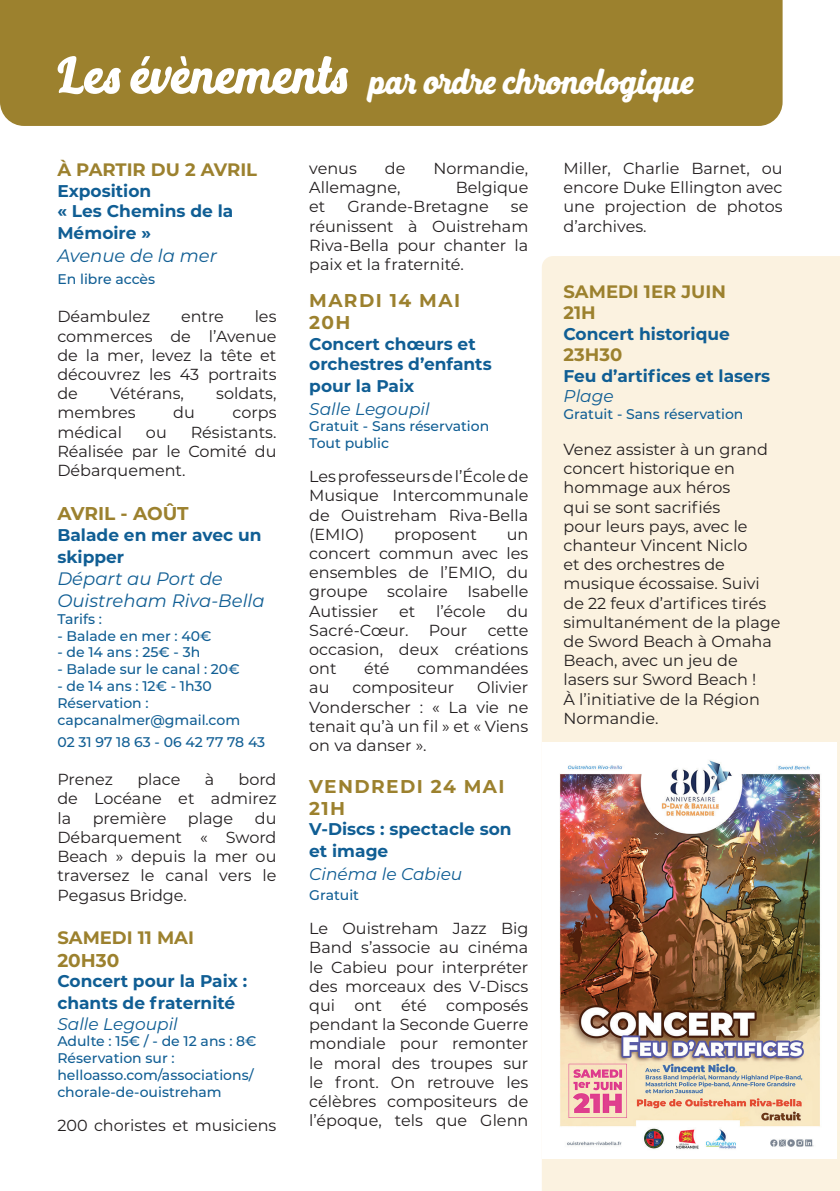
<style>
.page{position:relative;width:840px;height:1191px;background:#fff}
.page>*{position:absolute;margin:0;border:0;box-sizing:border-box;transform-origin:0 0}
.t1{font:34px "Selphia";color:#fff}
.t2{font:700 18.6px/22.2px "Montserrat";letter-spacing:.075em;color:#9c812e}
.t3{font:700 18.6px "Montserrat";letter-spacing:-.01em;color:#9c812e}
.t4{font:700 18px/21.6px "Montserrat";color:#9c812e}
.t5{font:italic 18px/22.2px "Montserrat";color:#105e94}
.t6{font:700 17px/22.2px "Montserrat";color:#105e94}
.t7{font:italic 17px "Montserrat";color:#105e94}
.t8{font:16px/19.2px "Montserrat";color:#231f20;text-align:justify}
.t9{font:500 14px/16.8px "Montserrat";color:#105e94}
.s1{font-size:50px}
</style>
<div class="page">
<div style="left:542px;top:256px;width:297px;height:935px;background:#fbf2e0"></div>
<div style="left:0;top:0;width:782px;height:126px;background:#9c812e"></div>
<img style="left:542px;top:743px;width:294px;height:415px">
<h1 class="t1" style="left:57px;top:59px;width:638px"><span class="s1">Les évènements</span> par ordre chronologique</h1>
<p class="t4" style="left:57px;top:158px;width:201px">À PARTIR DU 2 AVRIL</p>
<p class="t6" style="left:57px;top:180px;width:177px;line-height:20.4px">Exposition<br>« Les Chemins de la</p>
<p class="t6" style="left:57px;top:221px;width:95px">Mémoire »</p>
<p class="t5" style="left:57px;top:243px;width:161px">Avenue de la mer</p>
<p class="t9" style="left:57px;top:270px;width:99px">En libre accès</p>
<p class="t8" style="left:57px;top:306px;width:94px">Déambulez</p>
<p class="t8" style="left:181px;top:306px;width:44px">entre</p>
<p class="t8" style="left:57px;top:306px;width:220px;text-indent:197px">les commerces de l’Avenue de la mer, levez la tête et découvrez les 43 portraits de</p>
<p class="t8" style="left:110px;top:383px;width:75px">Vétérans,</p>
<p class="t8" style="left:216px;top:383px;width:62px">soldats,</p>
<p class="t8" style="left:57px;top:402px;width:80px">membres</p>
<p class="t8" style="left:173px;top:402px;width:23px">du</p>
<p class="t8" style="left:232px;top:402px;width:45px">corps</p>
<p class="t8" style="left:57px;top:422px;width:66px">médical</p>
<p class="t8" style="left:146px;top:422px;width:22px">ou</p>
<p class="t8" style="left:57px;top:422px;width:220px;text-indent:133px">Résistants.<br>Réalisée par le Comité du Débarquement.</p>
<p class="t3" style="left:57px;top:500px;width:133px">AVRIL - AOÛT</p>
<p class="t6" style="left:57px;top:523px;width:205px">Balade en mer avec un skipper</p>
<p class="t5" style="left:57px;top:566px;width:209px">Départ au Port de<br>Ouistreham Riva-Bella</p>
<p class="t9" style="left:57px;top:610px;width:46px">Tarifs :</p>
<p class="t9" style="left:57px;top:626px;width:156px">- Balade en mer : 40€</p>
<p class="t9" style="left:57px;top:643px;width:144px">- de 14 ans : 25€ - 3h</p>
<p class="t9" style="left:57px;top:660px;width:184px">- Balade sur le canal : 20€</p>
<p class="t9" style="left:57px;top:677px;width:184px">- de 14 ans : 12€ - 1h30<br>Réservation : capcanalmer@gmail.com</p>
<p class="t9" style="left:57px;top:733px;width:209px">02 31 97 18 63 - 06 42 77 78 43</p>
<p class="t8" style="left:57px;top:769px;width:57px">Prenez</p>
<p class="t8" style="left:137px;top:769px;width:45px">place</p>
<p class="t8" style="left:205px;top:769px;width:11px">à</p>
<p class="t8" style="left:57px;top:769px;width:220px;text-indent:181px">bord de Locéane et admirez la</p>
<p class="t8" style="left:57px;top:808px;width:220px;text-indent:197px">du Débarquement « Sword Beach » depuis la mer ou traversez le canal vers le Pegasus Bridge.</p>
<p class="t4" style="left:57px;top:926px;width:138px">SAMEDI 11 MAI</p>
<p class="t2" style="left:57px;top:948px;width:64px">20H30</p>
<p class="t6" style="left:57px;top:969px;width:191px">Concert pour la Paix : chants de fraternité</p>
<p class="t7" style="left:57px;top:1012px;width:122px">Salle Legoupil</p>
<p class="t9" style="left:57px;top:1032px;width:201px">Adulte : 15€ / - de 12 ans : 8€<br>Réservation sur : helloasso.com/associations/ chorale-de-ouistreham</p>
<p class="t8" style="left:57px;top:1115px;width:220px">200 choristes et musiciens</p>
<p class="t8" style="left:93px;top:808px;width:75px">première</p>
<p class="t8" style="left:188px;top:808px;width:47px">plage</p>
<p class="t8" style="left:309px;top:158px;width:49px">venus</p>
<p class="t8" style="left:384px;top:158px;width:22px">de</p>
<p class="t8" style="left:433px;top:158px;width:96px">Normandie,</p>
<p class="t8" style="left:309px;top:177px;width:93px">Allemagne,</p>
<p class="t8" style="left:455px;top:177px;width:74px">Belgique</p>
<p class="t8" style="left:309px;top:196px;width:18px">et</p>
<p class="t8" style="left:347px;top:196px;width:143px">Grande-Bretagne</p>
<p class="t8" style="left:309px;top:196px;width:220px;text-indent:201px">se réunissent à Ouistreham Riva-Bella pour chanter la paix et la fraternité.</p>
<p class="t2" style="left:309px;top:288px;width:152px">MARDI 14 MAI<br>20H</p>
<p class="t6" style="left:309px;top:332px;width:184px;line-height:20.4px">Concert chœurs et orchestres d’enfants</p>
<p class="t6" style="left:309px;top:374px;width:106px">pour la Paix</p>
<p class="t7" style="left:309px;top:397px;width:122px">Salle Legoupil</p>
<p class="t9" style="left:309px;top:417px;width:181px">Gratuit - Sans réservation<br>Tout public</p>
<p class="t8" style="left:309px;top:466px;width:220px">Les professeurs de l’École de Musique Intercommunale de Ouistreham Riva-Bella (EMIO)</p>
<p class="t8" style="left:394px;top:524px;width:84px">proposent</p>
<p class="t8" style="left:309px;top:524px;width:220px;text-indent:197px">un concert commun avec les ensembles de l’EMIO, du groupe scolaire Isabelle Autissier</p>
<p class="t8" style="left:399px;top:601px;width:18px">et</p>
<p class="t8" style="left:436px;top:601px;width:51px">l’école</p>
<p class="t8" style="left:506px;top:601px;width:23px">du</p>
<p class="t8" style="left:309px;top:620px;width:101px">Sacré-Cœur.</p>
<p class="t8" style="left:428px;top:620px;width:40px">Pour</p>
<p class="t8" style="left:309px;top:620px;width:220px;text-indent:178px">cette occasion, deux créations ont</p>
<p class="t8" style="left:364px;top:658px;width:27px">été</p>
<p class="t8" style="left:417px;top:658px;width:113px">commandées</p>
<p class="t8" style="left:309px;top:677px;width:220px;text-indent:168px">Olivier Vonderscher : « La vie ne tenait qu’à un fil » et « Viens on va danser ».</p>
<p class="t2" style="left:309px;top:774px;width:197px">VENDREDI 24 MAI<br>21H</p>
<p class="t6" style="left:309px;top:817px;width:204px">V-Discs : spectacle son et image</p>
<p class="t7" style="left:309px;top:862px;width:154px">Cinéma le Cabieu</p>
<p class="t9" style="left:309px;top:886px;width:51px">Gratuit</p>
<p class="t8" style="left:309px;top:918px;width:220px">Le Ouistreham Jazz Big Band s’associe au cinéma le Cabieu pour interpréter des morceaux des V-Discs qui ont été composés pendant la Seconde Guerre mondiale pour remonter le moral des troupes sur le front. On retrouve les célèbres compositeurs de l’époque, tels que Glenn</p>
<p class="t8" style="left:309px;top:677px;width:22px">au</p>
<p class="t8" style="left:352px;top:677px;width:103px">compositeur</p>
<p class="t8" style="left:563px;top:158px;width:220px">Miller, Charlie Barnet, ou encore Duke Ellington avec une projection de photos d’archives.</p>
<p class="t4" style="left:563px;top:279px;width:164px">SAMEDI 1ER JUIN<br>21H</p>
<p class="t6" style="left:563px;top:322px;width:168px">Concert historique</p>
<p class="t4" style="left:563px;top:343px;width:60px">23H30</p>
<p class="t6" style="left:563px;top:364px;width:208px">Feu d’artifices et lasers</p>
<p class="t7" style="left:563px;top:384px;width:52px">Plage</p>
<p class="t9" style="left:563px;top:405px;width:181px">Gratuit - Sans réservation</p>
<p class="t8" style="left:563px;top:439px;width:218px;text-align:left">Venez assister à un grand concert historique en hommage aux héros<br>qui se sont sacrifiés<br>pour leurs pays, avec le chanteur Vincent Niclo<br>et des orchestres de musique écossaise. Suivi de 22 feux d’artifices tirés simultanément de la plage de Sword Beach à Omaha<br>Beach, avec un jeu de lasers sur Sword Beach !<br>À l’initiative de la Région<br>Normandie.</p>
</div>
